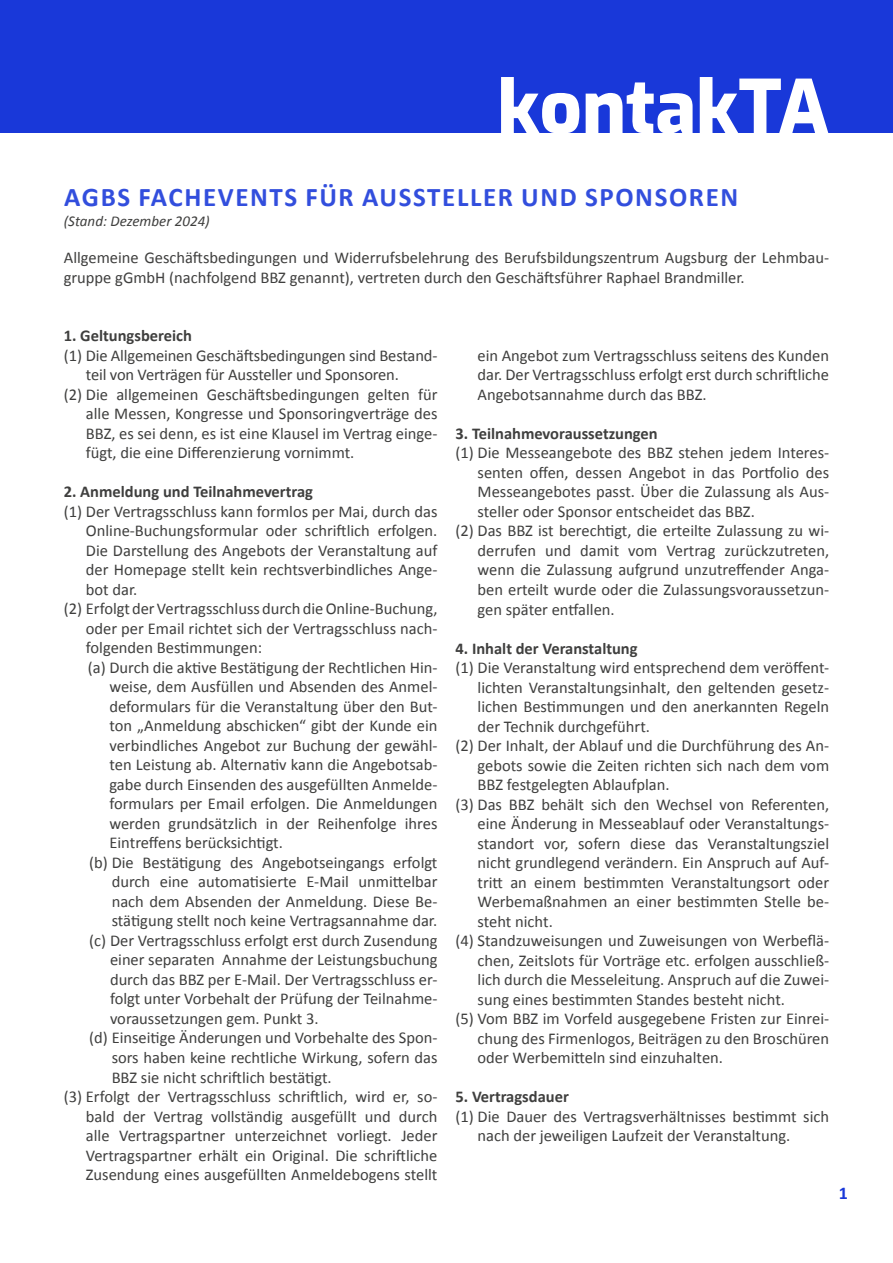
<style>
.page{position:relative;width:893px;height:1263px;background:#fff}
.page>*{position:absolute;margin:0;border:0;box-sizing:border-box;transform-origin:0 0}
.t1{font:800 73.8px "Exo";color:#fff}
.t2{font:700 27px "Calibri";letter-spacing:.06em;color:#324edd}
.t3{font:700 18px "Calibri";color:#1938d9}
.t4{font:16.5px/19.5px "Calibri";color:#3f3f3e}
.t5{font:700 16.5px "Calibri";color:#3f3f3e}
.t6{font:italic 15px "Calibri";color:#3f3f3e}
</style>
<div class="page">
<div style="left:0;top:0;width:893px;height:133px;background:#1938d9"></div>
<h1 class="t1" style="left:497px;top:50px;width:333px">kontakTA</h1>
<h2 class="t2" style="left:64px;top:178px;width:675px">AGBS FACHEVENTS FÜR AUSSTELLER UND SPONSOREN</h2>
<p class="t6" style="left:64px;top:210px;width:148px">(Stand: Dezember 2024)</p>
<p class="t4" style="left:64px;top:248px;width:767px">Allgemeine Geschäftsbedingungen und Widerrufsbelehrung des Berufsbildungszentrum Augsburg der Lehmbau&shy;gruppe gGmbH (nachfolgend BBZ genannt), vertreten durch den Geschäftsführer Raphael Brandmiller.</p>
<p class="t5" style="left:64px;top:324px;width:130px">1. Geltungsbereich</p>
<p class="t4" style="left:64px;top:345px;width:375px">(1) Die Allgemeinen Geschäftsbedingungen sind Bestand-</p>
<p class="t4" style="left:86px;top:365px;width:315px">teil von Verträgen für Aussteller und Sponsoren.</p>
<p class="t4" style="left:64px;top:384px;width:375px">(2) Die allgemeinen Geschäftsbedingungen gelten für</p>
<p class="t4" style="left:86px;top:404px;width:353px">alle Messen, Kongresse und Sponsoringverträge des</p>
<p class="t4" style="left:86px;top:423px;width:353px">BBZ, es sei denn, es ist eine Klausel im Vertrag einge-</p>
<p class="t4" style="left:86px;top:443px;width:270px">fügt, die eine Differenzierung vornimmt.</p>
<p class="t5" style="left:64px;top:480px;width:251px">2. Anmeldung und Teilnahmevertrag</p>
<p class="t4" style="left:64px;top:501px;width:375px">(1) Der Vertragsschluss kann formlos per Mai, durch das</p>
<p class="t4" style="left:86px;top:521px;width:353px">Online-Buchungsformular oder schriftlich erfolgen.</p>
<p class="t4" style="left:86px;top:540px;width:353px">Die Darstellung des Angebots der Veranstaltung auf</p>
<p class="t4" style="left:86px;top:560px;width:353px">der Homepage stellt kein rechtsverbindliches Ange-</p>
<p class="t4" style="left:86px;top:579px;width:53px">bot dar.</p>
<p class="t4" style="left:64px;top:599px;width:375px">(2) Erfolgt der Vertragsschluss durch die Online-Buchung,</p>
<p class="t4" style="left:86px;top:618px;width:353px">oder per Email richtet sich der Vertragsschluss nach-</p>
<p class="t4" style="left:86px;top:638px;width:178px">folgenden Bestimmungen:</p>
<p class="t4" style="left:88px;top:657px;width:351px">(a) Durch die aktive Bestätigung der Rechtlichen Hin-</p>
<p class="t4" style="left:109px;top:677px;width:330px">weise, dem Ausfüllen und Absenden des Anmel-</p>
<p class="t4" style="left:109px;top:696px;width:330px">deformulars für die Veranstaltung über den But-</p>
<p class="t4" style="left:109px;top:716px;width:330px">ton „Anmeldung abschicken“ gibt der Kunde ein</p>
<p class="t4" style="left:109px;top:735px;width:330px">verbindliches Angebot zur Buchung der gewähl-</p>
<p class="t4" style="left:109px;top:755px;width:330px">ten Leistung ab. Alternativ kann die Angebotsab-</p>
<p class="t4" style="left:109px;top:774px;width:330px">gabe durch Einsenden des ausgefüllten Anmelde-</p>
<p class="t4" style="left:109px;top:794px;width:330px">formulars per Email erfolgen. Die Anmeldungen</p>
<p class="t4" style="left:109px;top:813px;width:330px">werden grundsätzlich in der Reihenfolge ihres</p>
<p class="t4" style="left:109px;top:833px;width:175px">Eintreffens berücksichtigt.</p>
<p class="t4" style="left:89px;top:852px;width:350px">(b) Die Bestätigung des Angebotseingangs erfolgt</p>
<p class="t4" style="left:112px;top:872px;width:327px">durch eine automatisierte E-Mail unmittelbar</p>
<p class="t4" style="left:112px;top:891px;width:327px">nach dem Absenden der Anmeldung. Diese Be-</p>
<p class="t4" style="left:112px;top:911px;width:327px">stätigung stellt noch keine Vertragsannahme dar.</p>
<p class="t4" style="left:89px;top:930px;width:350px">(c) Der Vertragsschluss erfolgt erst durch Zusendung</p>
<p class="t4" style="left:110px;top:950px;width:329px">einer separaten Annahme der Leistungsbuchung</p>
<p class="t4" style="left:110px;top:969px;width:329px">durch das BBZ per E-Mail. Der Vertragsschluss er-</p>
<p class="t4" style="left:110px;top:989px;width:329px">folgt unter Vorbehalt der Prüfung der Teilnahme-</p>
<p class="t4" style="left:110px;top:1008px;width:210px">voraussetzungen gem. Punkt 3.</p>
<p class="t4" style="left:89px;top:1028px;width:350px">(d) Einseitige Änderungen und Vorbehalte des Spon-</p>
<p class="t4" style="left:112px;top:1047px;width:327px">sors haben keine rechtliche Wirkung, sofern das</p>
<p class="t4" style="left:112px;top:1067px;width:221px">BBZ sie nicht schriftlich bestätigt.</p>
<p class="t4" style="left:64px;top:1086px;width:375px">(3) Erfolgt der Vertragsschluss schriftlich, wird er, so-</p>
<p class="t4" style="left:86px;top:1106px;width:353px">bald der Vertrag vollständig ausgefüllt und durch</p>
<p class="t4" style="left:86px;top:1125px;width:353px">alle Vertragspartner unterzeichnet vorliegt. Jeder</p>
<p class="t4" style="left:86px;top:1145px;width:353px">Vertragspartner erhält ein Original. Die schriftliche</p>
<p class="t4" style="left:86px;top:1164px;width:353px">Zusendung eines ausgefüllten Anmeldebogens stellt</p>
<p class="t4" style="left:478px;top:345px;width:353px;text-align:justify">ein Angebot zum Vertragsschluss seitens des Kunden dar. Der Vertragsschluss erfolgt erst durch schriftliche Angebotsannahme durch das BBZ.</p>
<p class="t5" style="left:455px;top:422px;width:204px">3. Teilnahmevoraussetzungen</p>
<p class="t4" style="left:455px;top:443px;width:375px">(1) Die Messeangebote des BBZ stehen jedem Interes-</p>
<p class="t4" style="left:478px;top:462px;width:353px">senten offen, dessen Angebot in das Portfolio des</p>
<p class="t4" style="left:478px;top:482px;width:353px">Messeangebotes passt. Über die Zulassung als Aus-</p>
<p class="t4" style="left:478px;top:501px;width:279px">steller oder Sponsor entscheidet das BBZ.</p>
<p class="t4" style="left:455px;top:521px;width:375px">(2) Das BBZ ist berechtigt, die erteilte Zulassung zu wi-</p>
<p class="t4" style="left:478px;top:540px;width:353px">derrufen und damit vom Vertrag zurückzutreten,</p>
<p class="t4" style="left:478px;top:560px;width:353px">wenn die Zulassung aufgrund unzutreffender Anga-</p>
<p class="t4" style="left:478px;top:579px;width:353px">ben erteilt wurde oder die Zulassungsvoraussetzun-</p>
<p class="t4" style="left:478px;top:599px;width:139px">gen später entfallen.</p>
<p class="t5" style="left:455px;top:636px;width:184px">4. Inhalt der Veranstaltung</p>
<p class="t4" style="left:455px;top:657px;width:375px">(1) Die Veranstaltung wird entsprechend dem veröffent-</p>
<p class="t4" style="left:478px;top:677px;width:353px">lichten Veranstaltungsinhalt, den geltenden gesetz-</p>
<p class="t4" style="left:478px;top:696px;width:353px">lichen Bestimmungen und den anerkannten Regeln</p>
<p class="t4" style="left:478px;top:716px;width:174px">der Technik durchgeführt.</p>
<p class="t4" style="left:455px;top:735px;width:375px">(2) Der Inhalt, der Ablauf und die Durchführung des An-</p>
<p class="t4" style="left:478px;top:755px;width:353px">gebots sowie die Zeiten richten sich nach dem vom</p>
<p class="t4" style="left:478px;top:774px;width:193px">BBZ festgelegten Ablaufplan.</p>
<p class="t4" style="left:455px;top:794px;width:375px">(3) Das BBZ behält sich den Wechsel von Referenten,</p>
<p class="t4" style="left:478px;top:813px;width:353px">eine Änderung in Messeablauf oder Veranstaltungs-</p>
<p class="t4" style="left:478px;top:833px;width:353px">standort vor, sofern diese das Veranstaltungsziel</p>
<p class="t4" style="left:478px;top:852px;width:353px">nicht grundlegend verändern. Ein Anspruch auf Auf-</p>
<p class="t4" style="left:478px;top:872px;width:353px">tritt an einem bestimmten Veranstaltungsort oder</p>
<p class="t4" style="left:478px;top:891px;width:353px">Werbemaßnahmen an einer bestimmten Stelle be-</p>
<p class="t4" style="left:478px;top:911px;width:77px">steht nicht.</p>
<p class="t4" style="left:455px;top:930px;width:375px">(4) Standzuweisungen und Zuweisungen von Werbeflä-</p>
<p class="t4" style="left:478px;top:950px;width:353px">chen, Zeitslots für Vorträge etc. erfolgen ausschließ-</p>
<p class="t4" style="left:478px;top:969px;width:353px">lich durch die Messeleitung. Anspruch auf die Zuwei-</p>
<p class="t4" style="left:478px;top:989px;width:309px">sung eines bestimmten Standes besteht nicht.</p>
<p class="t4" style="left:455px;top:1008px;width:375px">(5) Vom BBZ im Vorfeld ausgegebene Fristen zur Einrei-</p>
<p class="t4" style="left:478px;top:1028px;width:353px">chung des Firmenlogos, Beiträgen zu den Broschüren</p>
<p class="t4" style="left:478px;top:1047px;width:247px">oder Werbemitteln sind einzuhalten.</p>
<p class="t5" style="left:455px;top:1085px;width:115px">5. Vertragsdauer</p>
<p class="t4" style="left:478px;top:1106px;width:353px;text-indent:-22px">(1) Die Dauer des Vertragsverhältnisses bestimmt sich nach der jeweiligen Laufzeit der Veranstaltung.</p>
<p class="t3" style="left:839px;top:1180px;width:11px">1</p>
</div>
